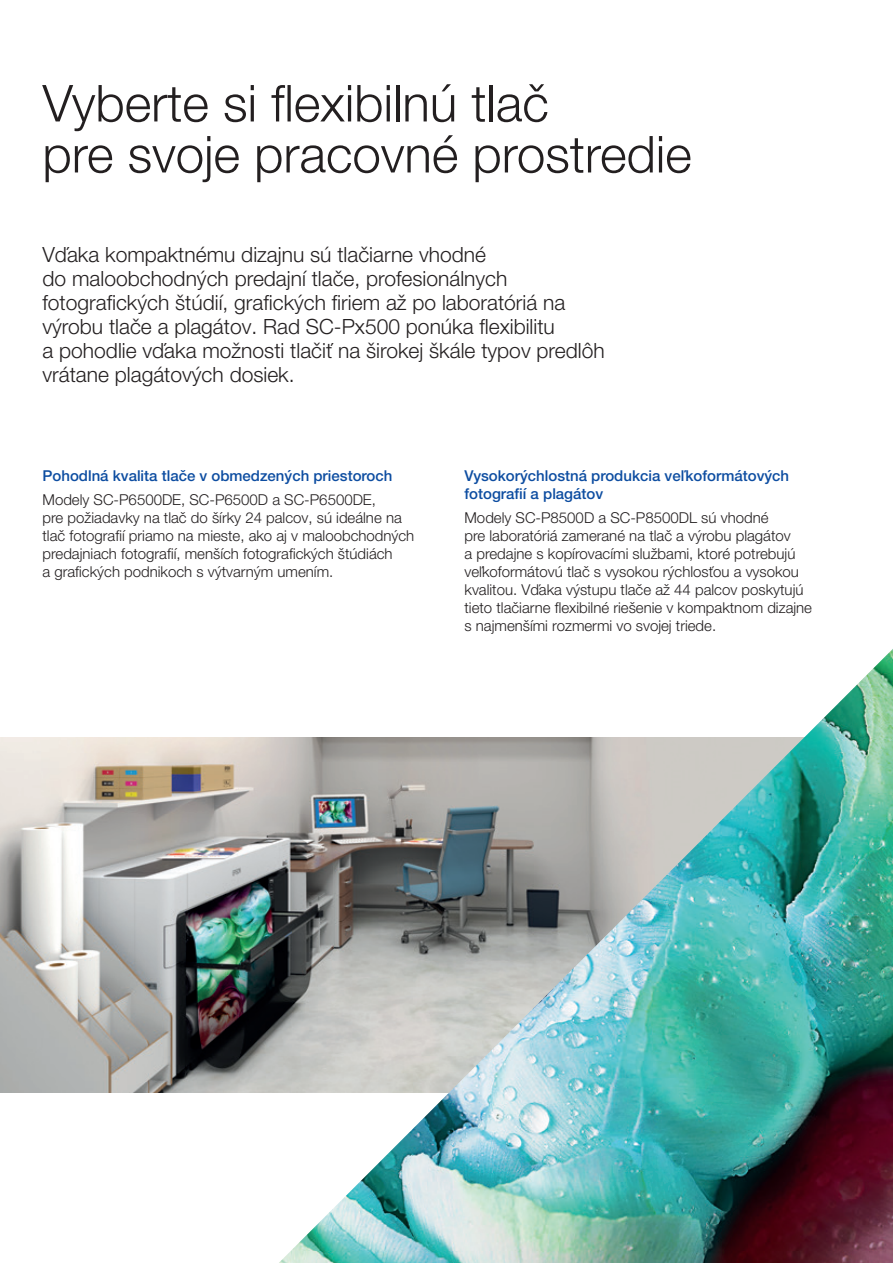
<style>
.page{position:relative;width:893px;height:1263px;background:#fff}
.page>*{position:absolute;margin:0;border:0;box-sizing:border-box;transform-origin:0 0}
.t1{font:300 51px/51px "Helvetica Neue LT Pro";color:#231f20}
.Intro_Para_USE{font:300 21px/24px "Helvetica Neue LT Pro";color:#231f20}
.Body_Copy_USE{font:300 15px/18px "Helvetica Neue LT Pro";color:#231f20}
.Sub_Head_USE{font:500 15px/18px "Helvetica Neue LT Pro";color:#0d4da1}
</style>
<div class="page">
<img style="left:0;top:738px;width:279px;height:355px">
<img style="left:279px;top:649px;width:614px;height:614px">
<p class="t1" style="left:43px;top:77px;width:651px">Vyberte si flexibilnú tlač<br>pre svoje pracovné prostredie</p>
<p class="Intro_Para_USE" style="left:43px;top:242px;width:564px">Vďaka kompaktnému dizajnu sú tlačiarne vhodné<br>do maloobchodných predajní tlače, profesionálnych fotografických štúdií, grafických firiem až po laboratóriá na výrobu tlače a plagátov. Rad SC-Px500 ponúka flexibilitu<br>a pohodlie vďaka možnosti tlačiť na širokej škále typov predlôh vrátane plagátových dosiek.</p>
<p class="Sub_Head_USE" style="left:43px;top:466px;width:351px">Pohodlná kvalita tlače v obmedzených priestoroch</p>
<p class="Body_Copy_USE" style="left:43px;top:490px;width:373px">Modely SC-P6500DE, SC-P6500D a SC-P6500DE,<br>pre požiadavky na tlač do šírky 24 palcov, sú ideálne na tlač fotografií priamo na mieste, ako aj v maloobchodných predajniach fotografií, menších fotografických štúdiách<br>a grafických podnikoch s výtvarným umením.</p>
<p class="Sub_Head_USE" style="left:464px;top:466px;width:326px">Vysokorýchlostná produkcia veľkoformátových fotografií a plagátov</p>
<p class="Body_Copy_USE" style="left:464px;top:508px;width:349px">Modely SC-P8500D a SC-P8500DL sú vhodné<br>pre laboratóriá zamerané na tlač a výrobu plagátov<br>a predajne s kopírovacími službami, ktoré potrebujú veľkoformátovú tlač s vysokou rýchlosťou a vysokou kvalitou. Vďaka výstupu tlače až 44 palcov poskytujú tieto tlačiarne flexibilné riešenie v kompaktnom dizajne s najmenšími rozmermi vo svojej triede.</p>
</div>
